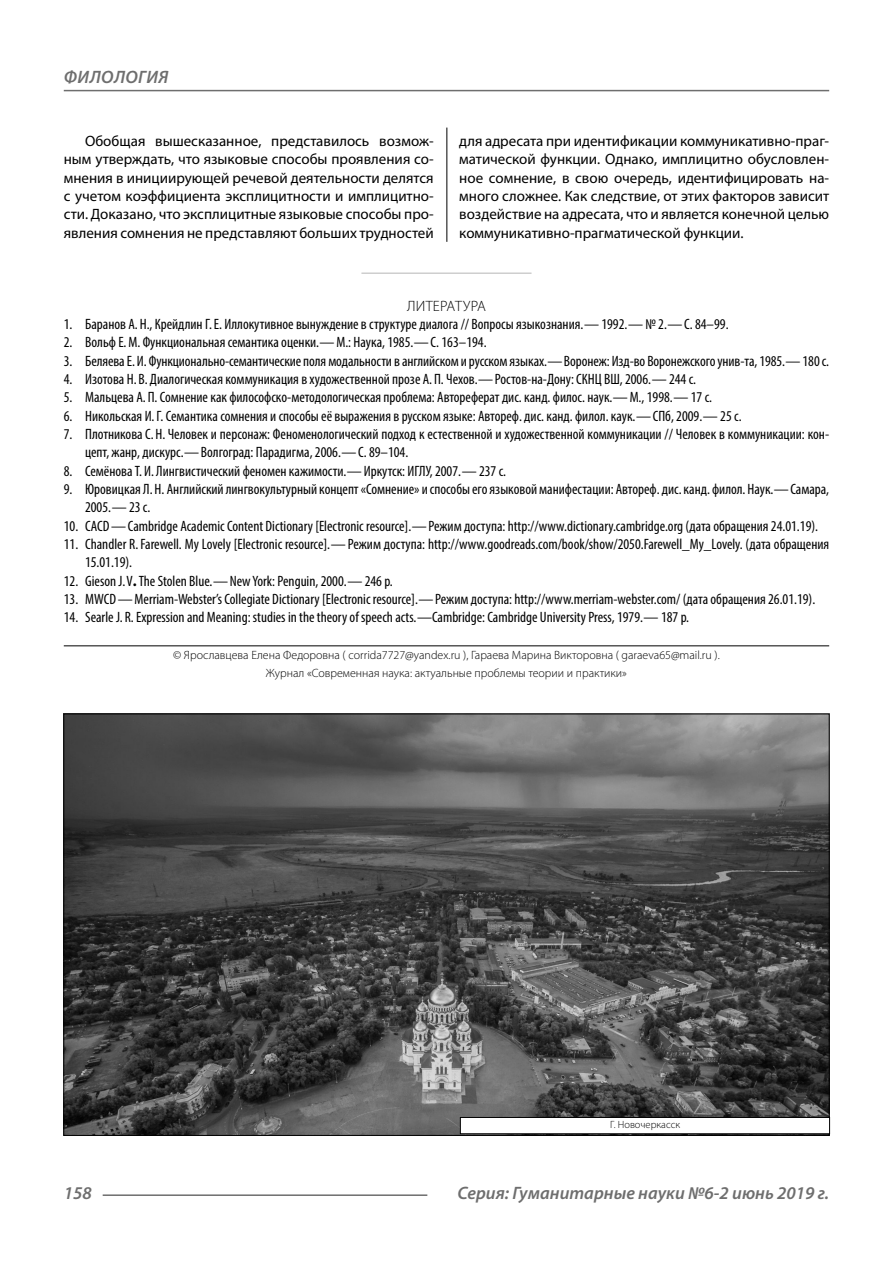
<style>
.page{position:relative;width:893px;height:1263px;background:#fff}
.page>*{position:absolute;margin:0;border:0;box-sizing:border-box;transform-origin:0 0}
.t1{font:italic 600 18px "Myriad Pro";color:#6e6e6e}
.t2{font:condensed 15px/18.3px "Myriad Pro";color:#000}
.Normal{font:15px/18.3px "Myriad Pro";color:#000;text-align:justify}
.Literature{font:300 15px "Myriad Pro";letter-spacing:.02em;color:#000}
.Copy{font:300 12px/18.3px "Myriad Pro";color:#000;text-align:center}
.Author-doc{font:300 10.5px "Myriad Pro";color:#000}
.s1{font-weight:700;font-stretch:normal}
</style>
<div class="page">
<hr style="left:446px;top:128px;width:1px;height:1007px;background:#000">
<div style="left:361px;top:273px;width:170px;height:6px;background:#fff"></div>
<div style="left:64px;top:365px;width:765px;height:898px;background:#fff"></div>
<hr style="left:64px;top:645px;width:765px;height:1px;background:#000">
<hr style="left:103px;top:1194px;width:324px;height:2px;background:#6e6e6e">
<hr style="left:64px;top:90px;width:765px;height:1px;background:#6e6e6e">
<img style="left:65px;top:715px;width:763px;height:419px">
<div style="left:460px;top:1117px;width:370px;height:17px;background:#fff"></div>
<div style="left:460px;top:1117px;width:370px;height:17px;border:1px solid #000"></div>
<p class="t1" style="left:64px;top:66px;width:26px">Филология</p>
<p class="Normal" style="left:64px;top:131px;width:371px;text-indent:21px">Обобщая вышесказанное, представилось возмож&shy;ным утверждать, что языковые способы проявления со&shy;мнения в инициирующей речевой деятельности делятся с учетом коэффициента эксплицитности и имплицитно&shy;сти. Доказано, что эксплицитные языковые способы про&shy;явления сомнения не представляют больших трудностей</p>
<p class="Normal" style="left:459px;top:131px;width:371px">для адресата при идентификации коммуникативно-праг&shy;матической функции. Однако, имплицитно обусловлен&shy;ное сомнение, в свою очередь, идентифицировать на&shy;много сложнее. Как следствие, от этих факторов зависит воздействие на адресата, что и является конечной целью коммуникативно-прагматической функции.</p>
<p class="Literature" style="left:407px;top:297px;width:80px">ЛИТЕРАТУРА</p>
<p class="t2" style="left:64px;top:315px;width:666px">1. Баранов А. Н., Крейдлин Г.Е. Иллокутивное вынуждение в структуре диалога // Вопросы языкознания.— 1992.— № 2.—С. 84–99.</p>
<p class="t2" style="left:64px;top:333px;width:424px">2. Вольф Е.М. Функциональная семантика оценки.—М.: Наука, 1985.—С. 163–194.</p>
<p class="t2" style="left:64px;top:351px;width:767px">3. БеляеваЕ.И. Функционально-семантические поля модальности в английском и русском языках.—Воронеж: Изд-во Воронежского унив-та, 1985.— 180 с.</p>
<p class="t2" style="left:64px;top:370px;width:634px">4. Изотова Н. В. Диалогическая коммуникация в художественной прозе А. П. Чехов.—Ростов-на-Дону: СКНЦ ВШ, 2006.— 244 с.</p>
<p class="t2" style="left:64px;top:388px;width:650px">5. Мальцева А. П. Сомнение как философско-методологическая проблема: Автореферат дис. канд. филос. наук.—М., 1998.— 17 с.</p>
<p class="t2" style="left:64px;top:406px;width:679px">6. Никольская И.Г. Семантика сомнения и способы её выражения в русском языке: Автореф. дис. канд. филол. каук.—СПб, 2009.— 25 с.</p>
<p class="t2" style="left:85px;top:425px;width:746px;text-indent:-21px">7. Плотникова С. Н. Человек и персонаж: Феноменологический подход к естественной и художественной коммуникации // Человек в коммуникации: кон&shy;цепт, жанр, дискурс.—Волгоград: Парадигма, 2006.—С. 89–104.</p>
<p class="t2" style="left:64px;top:461px;width:444px">8. Семёнова Т. И. Лингвистический феномен кажимости.—Иркутск: ИГЛУ, 2007.— 237 с.</p>
<p class="t2" style="left:85px;top:480px;width:746px;text-indent:-21px">9. Юровицкая Л. Н. Английский лингвокультурный концепт «Сомнение» и способы его языковой манифестации: Автореф. дис. канд. филол. Наук.—Самара,<br>2005.— 23 c.</p>
<p class="t2" style="left:64px;top:516px;width:756px">10. CACD—Cambridge Academic Content Dictionary [Electronic resource].—Режим доступа: http://www.dictionary.cambridge.org (дата обращения 24.01.19).</p>
<p class="t2" style="left:85px;top:535px;width:746px;text-indent:-21px">11. Chandler R. Farewell. My Lovely [Electronic resource].—Режим доступа: http://www.goodreads.com/book/show/2050.Farewell_My_Lovely. (дата обращения<br>15.01.19).</p>
<p class="t2" style="left:64px;top:571px;width:331px">12. Gieson J.V<span class="s1">.</span>The Stolen Blue.—New York: Penguin, 2000.— 246 p.</p>
<p class="t2" style="left:64px;top:590px;width:753px">13. MWCD—Merriam-Webster’s Collegiate Dictionary [Electronic resource].—Режим доступа: http://www.merriam-webster.com/ (дата обращения 26.01.19).</p>
<p class="t2" style="left:64px;top:608px;width:627px">14. Searle J. R. Expression and Meaning: studies in the theory of speech acts.—Cambridge: Cambridge University Press, 1979.— 187 p.</p>
<p class="Copy" style="left:173px;top:646px;width:548px">© Ярославцева Елена Федоровна ( corrida7727@yandex.ru ), Гараева Марина Викторовна ( garaeva65@mail.ru ).<br>Журнал «Современная наука: актуальные проблемы теории и практики»</p>
<p class="Author-doc" style="left:610px;top:1118px;width:72px">Г. Новочеркасск</p>
<p class="t1" style="left:64px;top:1182px;width:30px">158</p>
<p class="t1" style="left:457px;top:1182px;width:373px">Серия: Гуманитарные науки №6-2 июнь 2019 г.</p>
</div>
